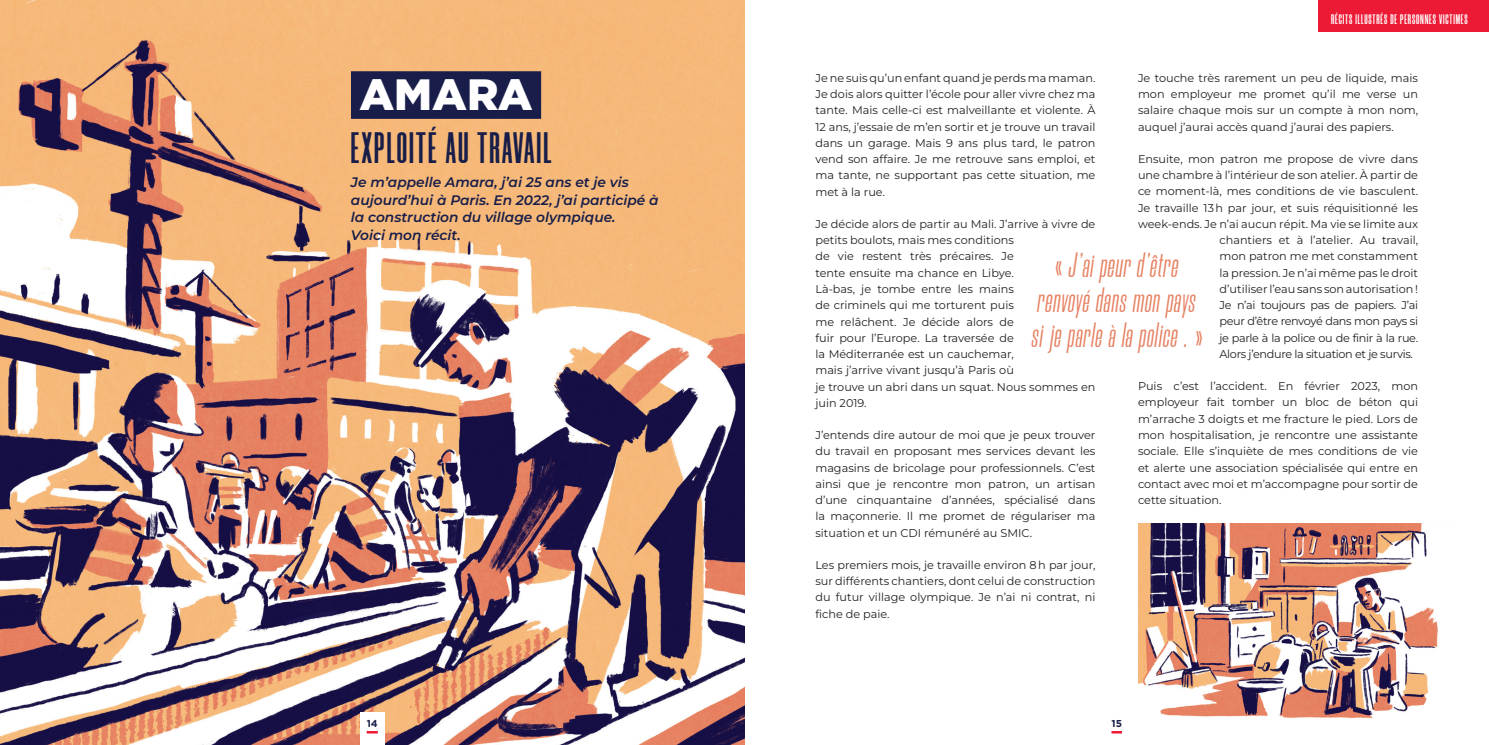
<style>
.page{position:relative;width:1489px;height:745px;background:#fff}
.page>*{position:absolute;margin:0;border:0;box-sizing:border-box;transform-origin:0 0}
.t1{font:700 43.75px "Morganite";letter-spacing:.05em;color:#181e49}
.t2{font:900 43.75px "Gotham";color:#fff}
.t3{font:italic 35px/35px "Morganite";letter-spacing:.03em;color:#e68162;text-align:center}
.t4{font:italic 600 13.75px/17.5px "Montserrat";color:#181e49}
.t5{font:700 13.75px "Morganite";letter-spacing:.06em;color:#fff}
.t6{font:11.25px/16.2px "Montserrat";color:#231f20;text-align:justify}
.t7{font:11.25px "Montserrat";letter-spacing:-.03em;color:#231f20}
.t8{font:700 10px "Gotham";color:#181e49}
</style>
<div class="page">
<svg style="left:1111px;top:731px;width:10px;height:2px"></svg>
<img style="left:0;top:0;width:744px;height:744px">
<img style="left:1138px;top:523px;width:300px;height:196px">
<div style="left:1318px;top:0;width:170px;height:32px;background:#ed1a35"></div>
<div style="left:360px;top:711px;width:24px;height:33px;background:#fff"></div>
<svg style="left:366px;top:731px;width:12px;height:2px"></svg>
<div style="left:351px;top:71px;width:190px;height:48px;background:#181e49"></div>
<p class="t5" style="left:1330px;top:12px;width:138px">RÉCITS ILLUSTRÉS DE PERSONNES VICTIMES</p>
<p class="t6" style="left:1137px;top:69px;width:281px">Je touche très rarement un peu de liquide, mais mon employeur me promet qu’il me verse un salaire chaque mois sur un compte à mon nom, auquel j’aurai accès quand j’aurai des papiers.</p>
<p class="t6" style="left:1137px;top:150px;width:281px">Ensuite, mon patron me propose de vivre dans</p>
<p class="t6" style="left:1137px;top:166px;width:281px">une chambre à l’intérieur de son atelier. À partir de</p>
<p class="t6" style="left:1137px;top:183px;width:281px">ce moment-là, mes conditions de vie basculent.</p>
<p class="t6" style="left:1137px;top:199px;width:281px">Je travaille 13 h par jour, et suis réquisitionné les</p>
<p class="t6" style="left:1137px;top:215px;width:281px">week-ends. Je n’ai aucun répit. Ma vie se limite aux</p>
<p class="t6" style="left:1219px;top:231px;width:200px">chantiers et à l’atelier. Au travail,</p>
<p class="t6" style="left:1219px;top:248px;width:200px">mon patron me met constamment</p>
<p class="t6" style="left:1219px;top:264px;width:200px">la pression. Je n’ai même pas le droit</p>
<p class="t6" style="left:1219px;top:280px;width:200px">d’utiliser l’eau sans son autorisation !</p>
<p class="t7" style="left:1219px;top:297px;width:200px">Je n’ai toujours pas de papiers. J’ai</p>
<p class="t7" style="left:1219px;top:314px;width:200px">peur d’être renvoyé dans mon pays si</p>
<p class="t7" style="left:1219px;top:330px;width:200px">je parle à la police ou de finir à la rue.</p>
<p class="t7" style="left:1219px;top:346px;width:195px">Alors j’endure la situation et je survis.</p>
<p class="t6" style="left:1137px;top:377px;width:281px">Puis c’est l’accident. En février 2023, mon employeur fait tomber un bloc de béton qui m’arrache 3 doigts et me fracture le pied. Lors de mon hospitalisation, je rencontre une assistante sociale. Elle s’inquiète de mes conditions de vie et alerte une association spécialisée qui entre en contact avec moi et m’accompagne pour sortir de cette situation.</p>
<h1 class="t2" style="left:359px;top:65px;width:175px">AMARA</h1>
<p class="t6" style="left:815px;top:69px;width:281px">Je ne suis qu’un enfant quand je perds ma maman.<br>Je dois alors quitter l’école pour aller vivre chez ma tante. Mais celle-ci est malveillante et violente. À 12 ans, j’essaie de m’en sortir et je trouve un travail dans un garage. Mais 9 ans plus tard, le patron vend son affaire. Je me retrouve sans emploi, et ma tante, ne supportant pas cette situation, me met à la rue.</p>
<p class="t6" style="left:815px;top:215px;width:281px;text-align:left">Je décide alors de partir au Mali. J’arrive à vivre de petits boulots, mais mes conditions<br>de vie restent très précaires. Je<br>tente ensuite ma chance en Libye.<br>Là-bas, je tombe entre les mains<br>de criminels qui me torturent puis<br>me relâchent. Je décide alors de<br>fuir pour l’Europe. La traversée de<br>la Méditerranée est un cauchemar,<br>mais j’arrive vivant jusqu’à Paris où<br>je trouve un abri dans un squat. Nous sommes en juin 2019.</p>
<p class="t6" style="left:815px;top:426px;width:281px">J’entends dire autour de moi que je peux trouver du travail en proposant mes services devant les magasins de bricolage pour professionnels. C’est ainsi que je rencontre mon patron, un artisan d’une cinquantaine d’années, spécialisé dans la maçonnerie. Il me promet de régulariser ma situation et un CDI rémunéré au SMIC.</p>
<p class="t6" style="left:815px;top:556px;width:281px">Les premiers mois, je travaille environ 8 h par jour, sur différents chantiers, dont celui de construction du futur village olympique. Je n’ai ni contrat, ni fiche de paie.</p>
<h1 class="t1" style="left:351px;top:125px;width:202px">EXPLOITÉ AU TRAVAIL</h1>
<p class="t4" style="left:351px;top:173px;width:309px">Je m’appelle Amara, j’ai 25 ans et je vis aujourd’hui à Paris. En 2022, j’ai participé à la construction du village olympique.<br>Voici mon récit.</p>
<h2 class="t3" style="left:1031px;top:247px;width:171px">« J’ai peur d’être renvoyé dans mon pays si je parle à la police . »</h2>
<p class="t8" style="left:366px;top:716px;width:13px">14</p>
<p class="t8" style="left:1111px;top:716px;width:12px">15</p>
</div>
